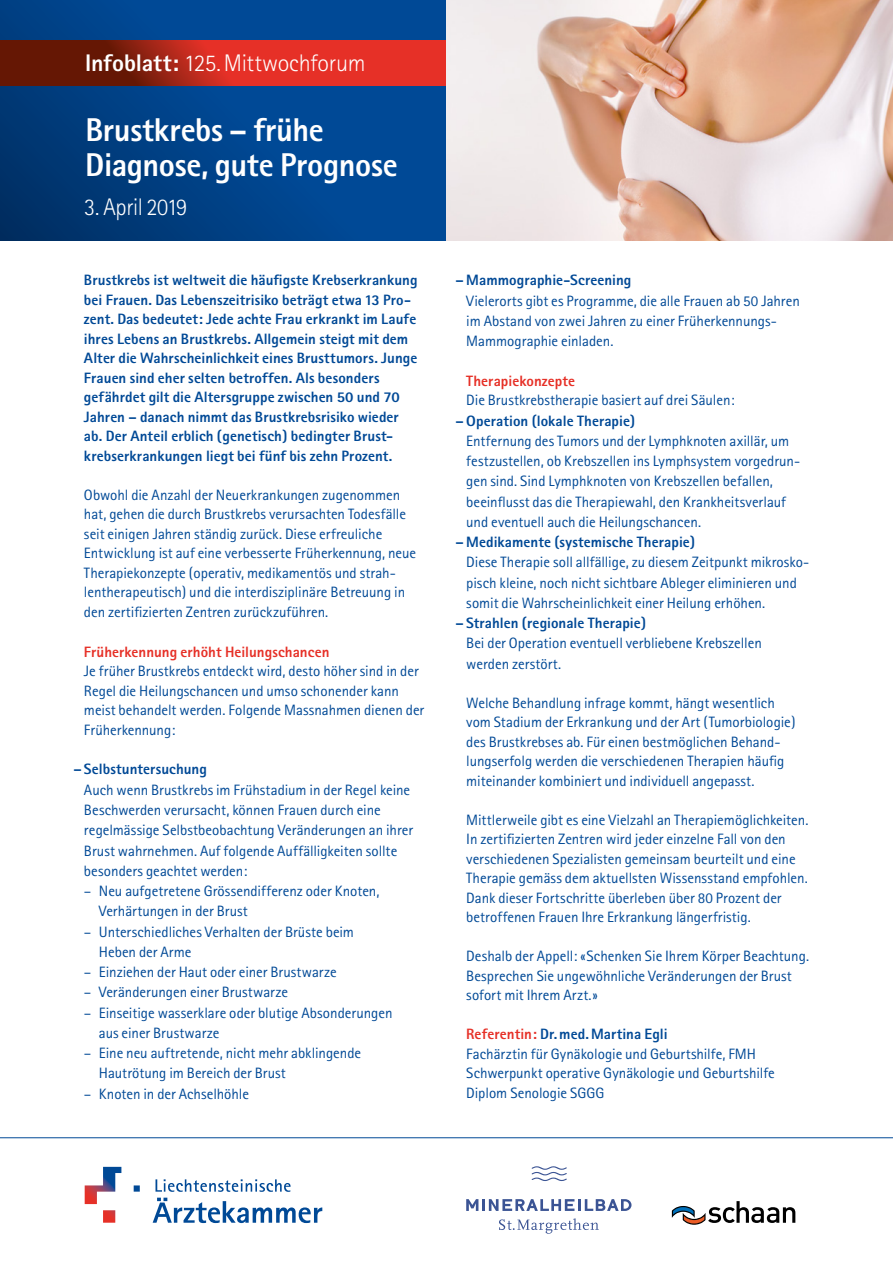
<style>
.page{position:relative;width:893px;height:1263px;background:#fff}
.page>*{position:absolute;margin:0;border:0;box-sizing:border-box;transform-origin:0 0}
.t1{font:800 33px/35.2px "Rotis Sans Serif";letter-spacing:-.01em;color:#fff}
.t2{font:300 24px "Rotis Sans Serif";letter-spacing:-.02em;color:#fff}
.t3{font:300 24px "Rotis Sans Serif";letter-spacing:-.02em;color:#fff;scale:.96 1}
.t4{font:15px/19.5px "Rotis Sans Serif";color:#004996}
.t5{font:800 15px/19.5px "Rotis Sans Serif";letter-spacing:.005em;color:#004996}
.t6{font:800 15px "Rotis Sans Serif";letter-spacing:.005em;color:#e63027}
.s1{font-weight:800}
.s2{font-weight:800;color:#e63027}
</style>
<div class="page">
<svg style="left:85px;top:1167px;width:36px;height:37px"></svg>
<svg style="left:134px;top:1185px;width:6px;height:6px"></svg>
<svg style="left:103px;top:1210px;width:12px;height:13px"></svg>
<svg style="left:155px;top:1179px;width:136px;height:13px"></svg>
<svg style="left:153px;top:1198px;width:169px;height:25px"></svg>
<svg style="left:672px;top:1201px;width:123px;height:24px"></svg>
<svg style="left:0;top:0;width:446px;height:241px;background:#014288"></svg>
<svg style="left:0;top:41px;width:446px;height:44px;background:#b4261a"></svg>
<hr style="left:0;top:1137px;width:893px;height:1px;background:#004996">
<img style="left:446px;top:0;width:447px;height:241px">
<svg style="left:532px;top:1166px;width:35px;height:15px"></svg>
<svg style="left:499px;top:1218px;width:100px;height:16px"></svg>
<svg style="left:466px;top:1199px;width:165px;height:12px"></svg>
<h2 class="t2" style="left:85px;top:49px;width:282px"><span class="s1">Infoblatt:</span> 125.Mittwochforum</h2>
<h1 class="t1" style="left:85px;top:111px;width:314px">Brustkrebs – frühe<br>Diagnose, gute Prognose</h1>
<h2 class="t3" style="left:84px;top:193px;width:109px">3. April 2019</h2>
<p class="t5" style="left:84px;top:270px;width:335px">Brustkrebs ist weltweit die häufigste Krebserkrankung bei Frauen. Das Lebenszeitrisiko beträgt etwa 13 Pro&shy;zent. Das bedeutet: Jede achte Frau erkrankt im Laufe ihres Lebens an Brustkrebs. Allgemein steigt mit dem Alter die Wahrscheinlichkeit eines Brusttumors. Junge Frauen sind eher selten betroffen. Als besonders gefährdet gilt die Altersgruppe zwischen 50 und 70<br>Jahren – danach nimmt das Brustkrebsrisiko wieder ab. Der Anteil erblich (genetisch) bedingter Brust&shy;krebserkrankungen liegt bei fünf bis zehn Prozent.</p>
<p class="t4" style="left:84px;top:485px;width:334px">Obwohl die Anzahl der Neuerkrankungen zugenommen hat, gehen die durch Brustkrebs verursachten Todesfälle seit einigen Jahren ständig zurück. Diese erfreuliche Entwicklung ist auf eine verbesserte Früherkennung, neue Therapiekonzepte (operativ, medikamentös und strah&shy;lentherapeutisch) und die interdisziplinäre Betreuung in den zertifizierten Zentren zurückzuführen.</p>
<p class="t6" style="left:84px;top:642px;width:247px">Früherkennung erhöht Heilungschancen</p>
<p class="t4" style="left:84px;top:661px;width:342px">Je früher Brustkrebs entdeckt wird, desto höher sind in der Regel die Heilungschancen und umso schonender kann meist behandelt werden. Folgende Massnahmen dienen der Früherkennung:</p>
<p class="t5" style="left:73px;top:759px;width:135px">– Selbstuntersuchung</p>
<p class="t4" style="left:84px;top:779px;width:331px;line-height:20.2px">Auch wenn Brustkrebs im Frühstadium in der Regel keine Beschwerden verursacht, können Frauen durch eine regelmässige Selbstbeobachtung Veränderungen an ihrer Brust wahrnehmen. Auf folgende Auffälligkeiten sollte besonders geachtet werden:</p>
<p class="t4" style="left:99px;top:881px;width:282px;line-height:20.2px;text-indent:-15px">– Neu aufgetretene Grössendifferenz oder Knoten,<br>Verhärtungen in der Brust</p>
<p class="t4" style="left:99px;top:921px;width:257px;line-height:20.2px;text-indent:-15px">– Unterschiedliches Verhalten der Brüste beim<br>Heben der Arme</p>
<p class="t4" style="left:84px;top:962px;width:254px">– Einziehen der Haut oder einer Brustwarze</p>
<p class="t4" style="left:84px;top:982px;width:206px">– Veränderungen einer Brustwarze</p>
<p class="t4" style="left:99px;top:1002px;width:295px;line-height:20.2px;text-indent:-15px">– Einseitige wasserklare oder blutige Absonderungen aus einer Brustwarze</p>
<p class="t4" style="left:99px;top:1043px;width:264px;line-height:20.2px;text-indent:-15px">– Eine neu auftretende, nicht mehr abklingende<br>Hautrötung im Bereich der Brust</p>
<p class="t4" style="left:84px;top:1083px;width:167px">– Knoten in der Achselhöhle</p>
<p class="t5" style="left:456px;top:270px;width:177px">– Mammographie-Screening</p>
<p class="t4" style="left:466px;top:290px;width:335px;line-height:20.2px">Vielerorts gibt es Programme, die alle Frauen ab 50 Jahren im Abstand von zwei Jahren zu einer Früherkennungs-<br>Mammographie einladen.</p>
<p class="t6" style="left:466px;top:371px;width:110px">Therapiekonzepte</p>
<p class="t4" style="left:466px;top:390px;width:270px">Die Brustkrebstherapie basiert auf drei Säulen:</p>
<p class="t5" style="left:456px;top:411px;width:181px">–Operation (lokale Therapie)</p>
<p class="t4" style="left:466px;top:431px;width:336px;line-height:20.2px">Entfernung des Tumors und der Lymphknoten axillär, um festzustellen, ob Krebszellen ins Lymphsystem vorgedrun&shy;gen sind. Sind Lymphknoten von Krebszellen befallen, beeinflusst das die Therapiewahl, den Krankheitsverlauf und eventuell auch die Heilungschancen.</p>
<p class="t5" style="left:456px;top:532px;width:241px">– Medikamente (systemische Therapie)</p>
<p class="t4" style="left:466px;top:552px;width:345px;line-height:20.2px">Diese Therapie soll allfällige, zu diesem Zeitpunkt mikrosko&shy;pisch kleine, noch nicht sichtbare Ableger eliminieren und somit die Wahrscheinlichkeit einer Heilung erhöhen.</p>
<p class="t5" style="left:456px;top:613px;width:192px">– Strahlen (regionale Therapie)</p>
<p class="t4" style="left:466px;top:633px;width:297px;line-height:20.2px">Bei der Operation eventuell verbliebene Krebszellen werden zerstört.</p>
<p class="t4" style="left:466px;top:693px;width:331px">Welche Behandlung infrage kommt, hängt wesentlich vom Stadium der Erkrankung und der Art (Tumorbiologie) des Brustkrebses ab. Für einen bestmöglichen Behand&shy;lungserfolg werden die verschiedenen Therapien häufig miteinander kombiniert und individuell angepasst.</p>
<p class="t4" style="left:466px;top:810px;width:344px">Mittlerweile gibt es eine Vielzahl an Therapiemöglichkeiten.<br>In zertifizierten Zentren wird jeder einzelne Fall von den verschiedenen Spezialisten gemeinsam beurteilt und eine Therapie gemäss dem aktuellsten Wissensstand empfohlen.<br>Dank dieser Fortschritte überleben über 80 Prozent der betroffenen Frauen Ihre Erkrankung längerfristig.</p>
<p class="t4" style="left:466px;top:946px;width:344px">Deshalb der Appell: «Schenken Sie Ihrem Körper Beachtung.<br>Besprechen Sie ungewöhnliche Veränderungen der Brust sofort mit Ihrem Arzt.»</p>
<p class="t4" style="left:466px;top:1024px;width:310px"><span class="s2">Referentin:</span> <span class="s1">Dr.med.Martina Egli<br></span>Fachärztin für Gynäkologie und Geburtshilfe, FMH Schwerpunkt operative Gynäkologie und Geburtshilfe Diplom Senologie SGGG</p>
</div>
